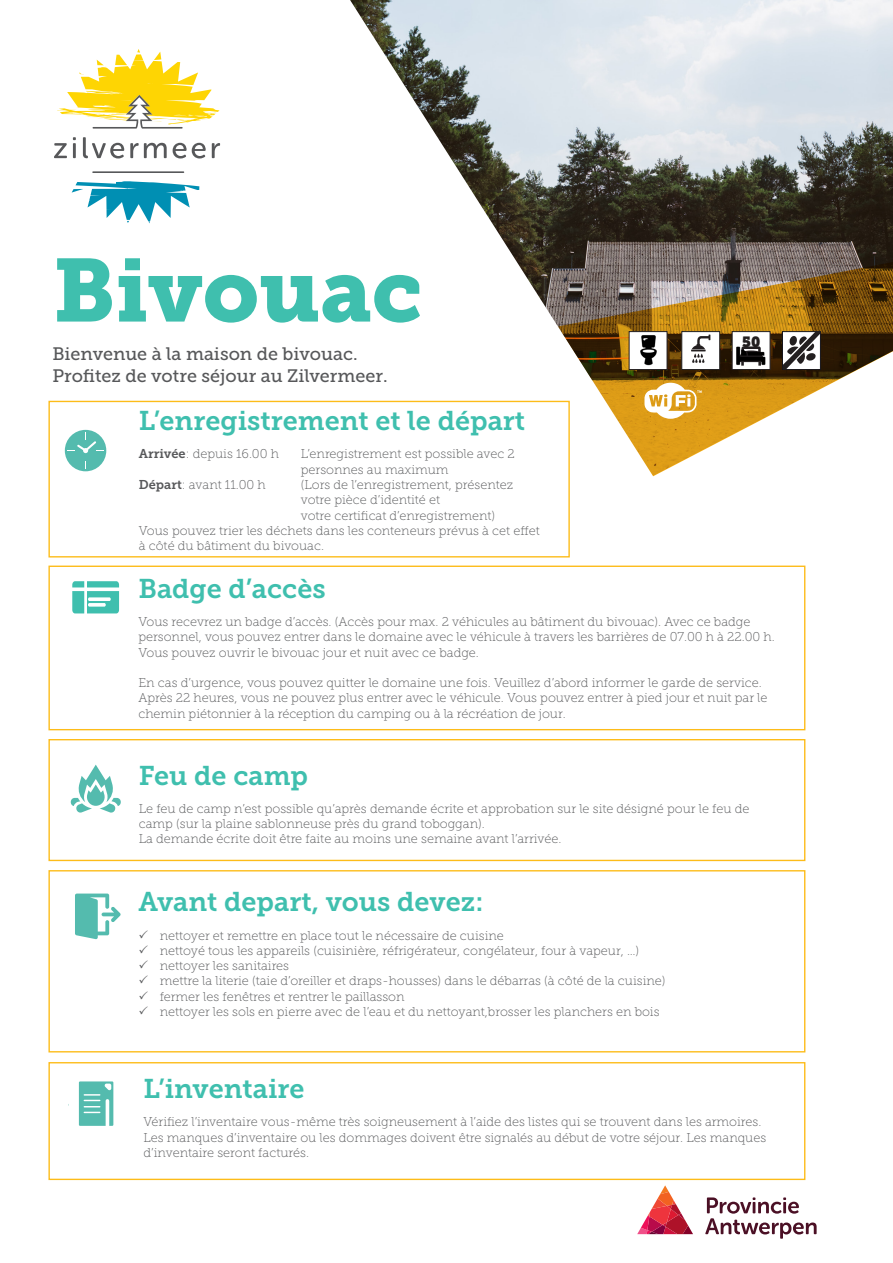
<style>
.page{position:relative;width:893px;height:1263px;background:#fff}
.page>*{position:absolute;margin:0;border:0;box-sizing:border-box;transform-origin:0 0}
.t1{font:88.5px "Museo Slab 900";color:#3fbfae}
.titel{font:27px "Museo Slab 700";color:#3fbfae}
.t2{font:18px "Museo Slab 500";color:#57585a}
.t3{font:14.7px "Museo Slab";color:#231f20}
.titel-2{font:12.75px/15.3px "Museo Slab 100";color:#57585a}
.s1{font-family:"Museo Slab 700"}
</style>
<div class="page">
<div style="left:48px;top:566px;width:757px;height:164px;border:1px solid #fdbc19"></div>
<div style="left:48px;top:739px;width:757px;height:122px;border:1px solid #fdbc19"></div>
<div style="left:48px;top:870px;width:757px;height:182px;border:1px solid #fdbc19"></div>
<div style="left:48px;top:1062px;width:757px;height:118px;border:1px solid #fdbc19"></div>
<svg style="left:185px;top:0;width:708px;height:477px"></svg>
<svg style="left:558px;top:258px;width:335px;height:218px"></svg>
<svg style="left:705px;top:1197px;width:112px;height:42px"></svg>
<svg style="left:637px;top:1185px;width:56px;height:49px"></svg>
<svg style="left:644px;top:383px;width:58px;height:36px"></svg>
<div style="left:48px;top:401px;width:522px;height:156px;border:1px solid #fdbc19"></div>
<svg style="left:54px;top:143px;width:13px;height:15px"></svg>
<hr style="left:73px;top:143px;width:3px;height:15px;background:#57585a">
<svg style="left:83px;top:137px;width:41px;height:21px"></svg>
<svg style="left:130px;top:143px;width:37px;height:15px"></svg>
<svg style="left:173px;top:143px;width:33px;height:15px"></svg>
<svg style="left:212px;top:143px;width:10px;height:15px"></svg>
<svg style="left:72px;top:181px;width:127px;height:43px"></svg>
<hr style="left:92px;top:171px;width:92px;height:2px;background:#57585a">
<svg style="left:57px;top:49px;width:162px;height:80px"></svg>
<div style="left:65px;top:430px;width:41px;height:41px;background:#54bbae;border-radius:50%"></div>
<svg style="left:68px;top:433px;width:35px;height:20px"></svg>
<div style="left:629px;top:331px;width:38px;height:39px;background:#fff;border:1px solid #241f21"></div>
<div style="left:782px;top:331px;width:39px;height:39px;background:#1c1a1e"></div>
<svg style="left:782px;top:331px;width:39px;height:38px"></svg>
<div style="left:681px;top:331px;width:39px;height:39px;background:#fff;border:1px solid #211f21"></div>
<div style="left:732px;top:331px;width:38px;height:39px;background:#fff;border:1px solid #241f21"></div>
<img style="left:736px;top:346px;width:30px;height:20px">
<img style="left:640px;top:335px;width:17px;height:31px">
<svg style="left:691px;top:335px;width:20px;height:28px"></svg>
<svg style="left:71px;top:765px;width:50px;height:48px"></svg>
<svg style="left:72px;top:581px;width:47px;height:32px"></svg>
<div style="left:79px;top:1081px;width:34px;height:45px;background:#54bbae"></div>
<hr style="left:106px;top:1101px;width:3px;height:26px;background:#fff">
<svg style="left:84px;top:1083px;width:27px;height:30px"></svg>
<svg style="left:75px;top:893px;width:46px;height:46px"></svg>
<p class="t1" style="left:53px;top:239px;width:371px">Bivouac</p>
<p class="t2" style="left:52px;top:344px;width:307px">Bienvenue à la maison de bivouac.</p>
<p class="t2" style="left:52px;top:366px;width:337px">Profitez de votre séjour au Zilvermeer.</p>
<p class="titel" style="left:139px;top:406px;width:388px">L’enregistrement et le départ</p>
<p class="titel-2" style="left:139px;top:446px;width:142px"><span class="s1">Arrivée</span>: depuis 16.00 h</p>
<p class="titel-2" style="left:301px;top:446px;width:215px">L’enregistrement est possible avec 2 personnes au maximum</p>
<p class="titel-2" style="left:139px;top:477px;width:128px"><span class="s1">Départ</span>: avant 11.00 h</p>
<p class="titel-2" style="left:301px;top:477px;width:214px">(Lors de l’enregistrement, présentez votre pièce d’identité et</p>
<p class="titel-2" style="left:301px;top:508px;width:196px">votre certificat d’enregistrement)</p>
<p class="titel-2" style="left:139px;top:523px;width:402px">Vous pouvez trier les déchets dans les conteneurs prévus à cet effet à côté du bâtiment du bivouac.</p>
<p class="t3" style="left:742px;top:333px;width:20px">50</p>
<p class="titel" style="left:138px;top:573px;width:189px">Badge d’accès</p>
<p class="titel-2" style="left:138px;top:614px;width:638px">Vous recevrez un badge d’accès. (Accès pour max. 2 véhicules au bâtiment du bivouac). Avec ce badge personnel, vous pouvez entrer dans le domaine avec le véhicule à travers les barrières de 07.00 h à 22.00 h.<br>Vous pouvez ouvrir le bivouac jour et nuit avec ce badge.</p>
<p class="titel-2" style="left:138px;top:675px;width:625px">En cas d’urgence, vous pouvez quitter le domaine une fois. Veuillez d’abord informer le garde de service.</p>
<p class="titel-2" style="left:138px;top:690px;width:630px">Après 22 heures, vous ne pouvez plus entrer avec le véhicule. Vous pouvez entrer à pied jour et nuit par le chemin piétonnier à la réception du camping ou à la récréation de jour.</p>
<p class="titel" style="left:139px;top:760px;width:171px">Feu de camp</p>
<p class="titel-2" style="left:139px;top:801px;width:612px">Le feu de camp n’est possible qu’après demande écrite et approbation sur le site désigné pour le feu de camp (sur la plaine sablonneuse près du grand toboggan).</p>
<p class="titel-2" style="left:139px;top:831px;width:424px">La demande écrite doit être faite au moins une semaine avant l’arrivée.</p>
<p class="titel" style="left:138px;top:887px;width:347px">Avant depart, vous devez:</p>
<p class="titel-2" style="left:138px;top:927px;width:367px">✓ nettoyer et remettre en place tout le nécessaire de cuisine</p>
<p class="titel-2" style="left:138px;top:943px;width:502px">✓ nettoyé tous les appareils (cuisinière, réfrigérateur, congélateur, four à vapeur, …)</p>
<p class="titel-2" style="left:138px;top:958px;width:152px">✓ nettoyer les sanitaires</p>
<p class="titel-2" style="left:138px;top:973px;width:529px">✓ mettre la literie (taie d’oreiller et draps-housses) dans le débarras (à côté de la cuisine)</p>
<p class="titel-2" style="left:138px;top:989px;width:268px">✓ fermer les fenêtres et rentrer le paillasson</p>
<p class="titel-2" style="left:138px;top:1004px;width:523px">✓ nettoyer les sols en pierre avec de l’eau et du nettoyant,brosser les planchers en bois</p>
<p class="titel" style="left:144px;top:1074px;width:163px">L’inventaire</p>
<p class="titel-2" style="left:144px;top:1114px;width:624px">Vérifiez l’inventaire vous-même très soigneusement à l’aide des listes qui se trouvent dans les armoires.<br>Les manques d’inventaire ou les dommages doivent être signalés au début de votre séjour. Les manques d’inventaire seront facturés.</p>
</div>
